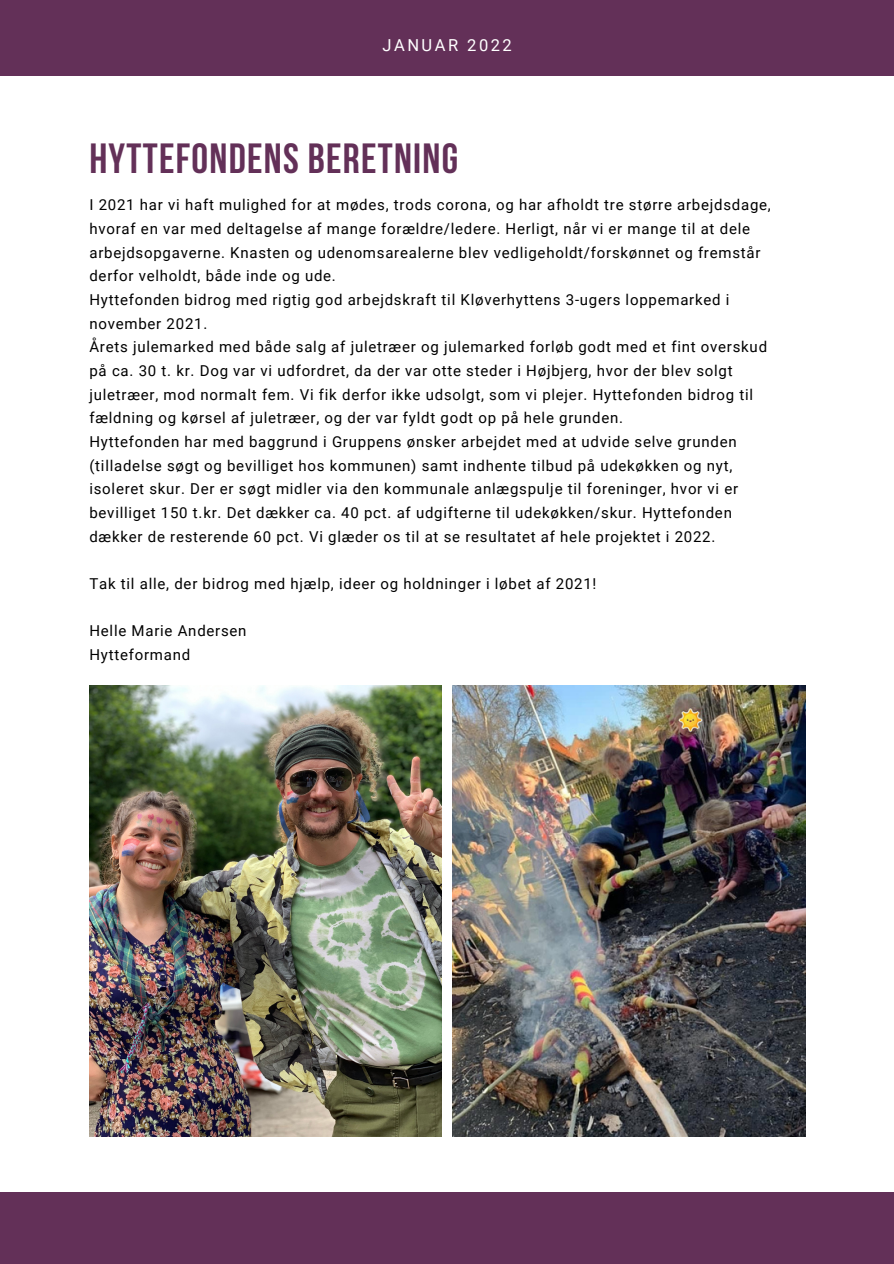
<style>
.page{position:relative;width:894px;height:1264px;background:#fff}
.page>*{position:absolute;margin:0;border:0;box-sizing:border-box;transform-origin:0 0}
.t1{font:700 42px "Bebas Neue";letter-spacing:.03em;color:#633058}
.t2{font:16.5px "Roboto";letter-spacing:.15em;color:#fff}
.t3{font:15px/23.7px "Roboto";letter-spacing:.05em;color:#000}
</style>
<div class="page">
<img style="left:89px;top:685px;width:352px;height:451px">
<img style="left:452px;top:685px;width:352px;height:451px">
<div style="left:0;top:1191px;width:893px;height:72px;background:#633058"></div>
<div style="left:0;top:0;width:893px;height:75px;background:#633058"></div>
<p class="t2" style="left:382px;top:36px;width:131px">JANUAR 2022</p>
<p class="t1" style="left:89px;top:142px;width:370px">HYTTEFONDENS BERETNING</p>
<p class="t3" style="left:89px;top:193px;width:682px">I 2021 har vi haft mulighed for at mødes, trods corona, og har afholdt tre større arbejdsdage, hvoraf en var med deltagelse af mange forældre/ledere. Herligt, når vi er mange til at dele arbejdsopgaverne. Knasten og udenomsarealerne blev vedligeholdt/forskønnet og fremstår derfor velholdt, både inde og ude.</p>
<p class="t3" style="left:89px;top:288px;width:641px">Hyttefonden bidrog med rigtig god arbejdskraft til Kløverhyttens 3-ugers loppemarked i november 2021.</p>
<p class="t3" style="left:89px;top:335px;width:679px">Årets julemarked med både salg af juletræer og julemarked forløb godt med et fint overskud på ca. 30 t. kr. Dog var vi udfordret, da der var otte steder i Højbjerg, hvor der blev solgt juletræer, mod normalt fem. Vi fik derfor ikke udsolgt, som vi plejer. Hyttefonden bidrog til fældning og kørsel af juletræer, og der var fyldt godt op på hele grunden.</p>
<p class="t3" style="left:89px;top:430px;width:650px">Hyttefonden har med baggrund i Gruppens ønsker arbejdet med at udvide selve grunden (tilladelse søgt og bevilliget hos kommunen) samt indhente tilbud på udekøkken og nyt, isoleret skur. Der er søgt midler via den kommunale anlægspulje til foreninger, hvor vi er bevilliget 150 t.kr. Det dækker ca. 40 pct. af udgifterne til udekøkken/skur. Hyttefonden dækker de resterende 60 pct. Vi glæder os til at se resultatet af hele projektet i 2022.</p>
<p class="t3" style="left:89px;top:572px;width:508px">Tak til alle, der bidrog med hjælp, ideer og holdninger i løbet af 2021!</p>
<p class="t3" style="left:89px;top:619px;width:159px">Helle Marie Andersen</p>
<p class="t3" style="left:89px;top:643px;width:102px">Hytteformand</p>
</div>
